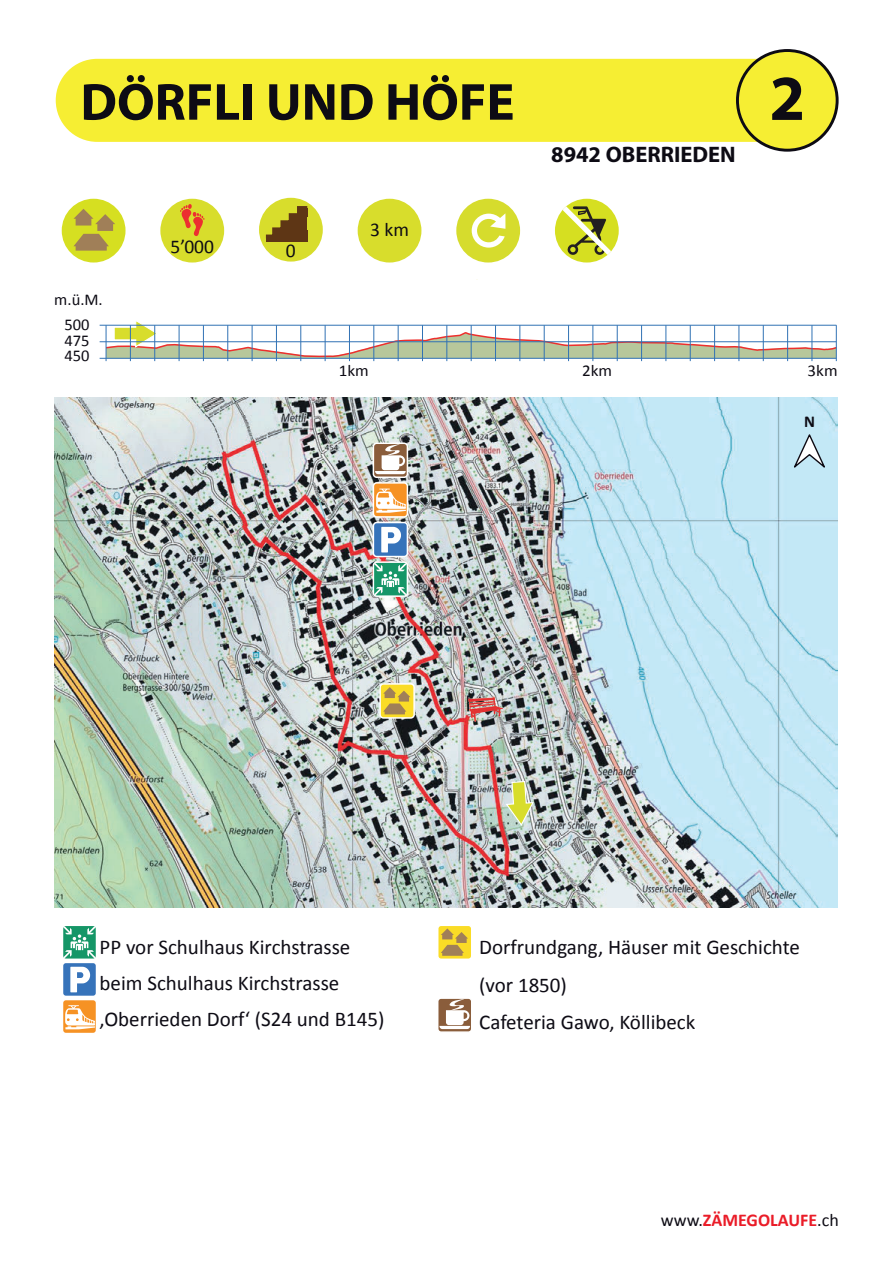
<style>
.page{position:relative;width:893px;height:1263px;background:#fff}
.page>*{position:absolute;margin:0;border:0;box-sizing:border-box;transform-origin:0 0}
.t1{font:700 64.5px "Myriad Pro";color:#0d0b14}
.t2{font:700 52.5px "Myriad Pro";color:#0d0b14}
.t3{font:700 22.5px "Myriad Pro";color:#0d0b14}
.t4{font:21px/36px "Calibri";color:#0d0b14}
.t5{font:19.5px "Calibri";color:#0d0b14}
.t6{font:700 18px "Calibri";color:#ea1c28}
.t7{font:700 16.65px "Calibri";color:#0d0b14}
.t8{font:16.5px/31px "Calibri";color:#0d0b14}
.s1{font-weight:400;color:#0d0b14}
</style>
<div class="page">
<img style="left:55px;top:397px;width:782px;height:511px">
<div style="left:62px;top:999px;width:35px;height:34px;background:#f69224;border-radius:3px"></div>
<div style="left:62px;top:999px;width:35px;height:35px;border:2px solid #fff;border-radius:3px"></div>
<svg style="left:65px;top:1005px;width:30px;height:24px"></svg>
<div style="left:373px;top:483px;width:34px;height:34px;background:#f69224;border-radius:3px"></div>
<div style="left:373px;top:482px;width:35px;height:36px;border:2px solid #fff;border-radius:3px"></div>
<svg style="left:376px;top:489px;width:30px;height:24px"></svg>
<svg style="left:791px;top:432px;width:35px;height:40px"></svg>
<svg style="left:505px;top:780px;width:30px;height:47px"></svg>
<div style="left:62px;top:924px;width:35px;height:36px;border:2px solid #fff;border-radius:3px"></div>
<svg style="left:63px;top:926px;width:33px;height:32px"></svg>
<div style="left:373px;top:561px;width:35px;height:36px;border:2px solid #fff;border-radius:3px"></div>
<svg style="left:374px;top:563px;width:32px;height:32px"></svg>
<svg style="left:438px;top:998px;width:34px;height:34px"></svg>
<div style="left:437px;top:997px;width:35px;height:36px;border:2px solid #fff;border-radius:3px"></div>
<svg style="left:439px;top:999px;width:31px;height:30px"></svg>
<svg style="left:373px;top:443px;width:34px;height:34px"></svg>
<div style="left:373px;top:442px;width:35px;height:36px;border:2px solid #fff;border-radius:3px"></div>
<svg style="left:375px;top:444px;width:31px;height:30px"></svg>
<div style="left:438px;top:925px;width:34px;height:34px;background:#fadc26;border-radius:3px"></div>
<div style="left:437px;top:924px;width:35px;height:36px;border:2px solid #fff;border-radius:3px"></div>
<svg style="left:441px;top:928px;width:27px;height:28px"></svg>
<div style="left:380px;top:684px;width:34px;height:34px;background:#fadc26;border-radius:3px"></div>
<div style="left:379px;top:683px;width:36px;height:36px;border:2px solid #fff;border-radius:3px"></div>
<svg style="left:383px;top:687px;width:27px;height:27px"></svg>
<div style="left:373px;top:522px;width:34px;height:34px;background:#3673ba;border-radius:3px"></div>
<div style="left:373px;top:522px;width:35px;height:35px;border:2px solid #fff;border-radius:3px"></div>
<svg style="left:381px;top:527px;width:20px;height:25px"></svg>
<div style="left:62px;top:962px;width:35px;height:34px;background:#3673ba;border-radius:3px"></div>
<div style="left:62px;top:962px;width:35px;height:35px;border:2px solid #fff;border-radius:3px"></div>
<svg style="left:70px;top:967px;width:20px;height:25px"></svg>
<img style="left:469px;top:696px;width:34px;height:26px">
<div style="left:358px;top:199px;width:63px;height:63px;background:#d8dd2c;border-radius:50%"></div>
<div style="left:160px;top:199px;width:64px;height:63px;background:#d8dd2c;border-radius:50%"></div>
<svg style="left:180px;top:204px;width:24px;height:32px"></svg>
<div style="left:259px;top:198px;width:64px;height:64px;background:#d8dd2c;border-radius:50%"></div>
<svg style="left:262px;top:204px;width:49px;height:36px"></svg>
<div style="left:266px;top:236px;width:41px;height:6px;background:#5e3615"></div>
<div style="left:275px;top:230px;width:32px;height:7px;background:#5e3615"></div>
<div style="left:283px;top:223px;width:24px;height:8px;background:#5e3615"></div>
<div style="left:292px;top:215px;width:15px;height:10px;background:#5e3615"></div>
<div style="left:299px;top:208px;width:8px;height:9px;background:#5e3615"></div>
<div style="left:456px;top:199px;width:64px;height:63px;background:#d6dc2d;border-radius:50%"></div>
<svg style="left:472px;top:213px;width:33px;height:35px"></svg>
<div style="left:62px;top:199px;width:64px;height:63px;background:#d6df21;border-radius:50%"></div>
<svg style="left:73px;top:209px;width:42px;height:42px"></svg>
<div style="left:555px;top:199px;width:64px;height:63px;background:#d6df21;border-radius:50%"></div>
<svg style="left:563px;top:206px;width:48px;height:49px"></svg>
<svg style="left:105px;top:321px;width:732px;height:37px"></svg>
<hr style="left:100px;top:358px;width:736px;height:1px;background:#3172b4">
<hr style="left:100px;top:341px;width:736px;height:1px;background:#3172b4">
<hr style="left:100px;top:325px;width:736px;height:1px;background:#3172b4">
<hr style="left:106px;top:325px;width:1px;height:36px;background:#3172b4">
<hr style="left:203px;top:325px;width:1px;height:36px;background:#3172b4">
<hr style="left:301px;top:325px;width:1px;height:36px;background:#3172b4">
<hr style="left:154px;top:325px;width:1px;height:36px;background:#3172b4">
<hr style="left:252px;top:325px;width:1px;height:36px;background:#3172b4">
<hr style="left:836px;top:325px;width:1px;height:36px;background:#3172b4">
<hr style="left:690px;top:325px;width:1px;height:36px;background:#3172b4">
<hr style="left:641px;top:325px;width:1px;height:36px;background:#3172b4">
<hr style="left:544px;top:325px;width:1px;height:36px;background:#3172b4">
<hr style="left:447px;top:325px;width:1px;height:36px;background:#3172b4">
<hr style="left:349px;top:325px;width:1px;height:36px;background:#3172b4">
<hr style="left:130px;top:325px;width:1px;height:36px;background:#3172b4">
<hr style="left:227px;top:325px;width:1px;height:36px;background:#3172b4">
<hr style="left:179px;top:325px;width:1px;height:36px;background:#3172b4">
<hr style="left:593px;top:325px;width:1px;height:36px;background:#3172b4">
<hr style="left:495px;top:325px;width:1px;height:36px;background:#3172b4">
<hr style="left:398px;top:325px;width:1px;height:36px;background:#3172b4">
<hr style="left:787px;top:325px;width:1px;height:36px;background:#3172b4">
<hr style="left:325px;top:325px;width:1px;height:36px;background:#3172b4">
<hr style="left:739px;top:325px;width:1px;height:36px;background:#3172b4">
<hr style="left:812px;top:325px;width:1px;height:36px;background:#3172b4">
<hr style="left:666px;top:325px;width:1px;height:36px;background:#3172b4">
<hr style="left:617px;top:325px;width:1px;height:36px;background:#3172b4">
<hr style="left:520px;top:325px;width:1px;height:36px;background:#3172b4">
<hr style="left:422px;top:325px;width:1px;height:36px;background:#3172b4">
<hr style="left:568px;top:325px;width:1px;height:36px;background:#3172b4">
<hr style="left:471px;top:325px;width:1px;height:36px;background:#3172b4">
<hr style="left:374px;top:325px;width:1px;height:36px;background:#3172b4">
<hr style="left:763px;top:325px;width:1px;height:36px;background:#3172b4">
<hr style="left:714px;top:325px;width:1px;height:36px;background:#3172b4">
<hr style="left:276px;top:325px;width:1px;height:36px;background:#3172b4">
<div style="left:56px;top:59px;width:703px;height:83px;background:#f6ee33"></div>
<div style="left:737px;top:51px;width:100px;height:99px;background:#f6ee33;border-radius:50%"></div>
<div style="left:736px;top:49px;width:103px;height:103px;border:3px solid #0d0b14;border-radius:50%"></div>
<h2 class="t2" style="left:80px;top:68px;width:436px">DÖRFLI UND HÖFE</h2>
<h1 class="t1" style="left:769px;top:56px;width:37px">2</h1>
<p class="t3" style="left:551px;top:140px;width:186px">8942 OBERRIEDEN</p>
<p class="t8" style="left:54px;top:284px;width:50px">m.ü.M.</p>
<p class="t8" style="left:65px;top:324px;width:27px">475</p>
<p class="t8" style="left:65px;top:308px;width:27px">500<br>450</p>
<p class="t5" style="left:170px;top:233px;width:45px">5’000</p>
<p class="t5" style="left:286px;top:237px;width:11px">0</p>
<p class="t5" style="left:370px;top:216px;width:40px">3 km</p>
<p class="t8" style="left:339px;top:354px;width:31px">1km</p>
<p class="t8" style="left:582px;top:354px;width:31px">2km</p>
<p class="t8" style="left:808px;top:354px;width:31px">3km</p>
<p class="t7" style="left:804px;top:410px;width:12px">N</p>
<p class="t4" style="left:100px;top:929px;width:286px">PP vor Schulhaus Kirchstrasse beim Schulhaus Kirchstrasse ‚Oberrieden Dorf‘ (S24 und B145)</p>
<p class="t4" style="left:479px;top:928px;width:322px;line-height:37.5px">Dorfrundgang, Häuser mit Geschichte (vor 1850)<br>Cafeteria Gawo, Köllibeck</p>
<p class="t6" style="left:661px;top:1207px;width:180px"><span class="s1">www.</span>ZÄMEGOLAUFE<span class="s1">.ch</span></p>
</div>
